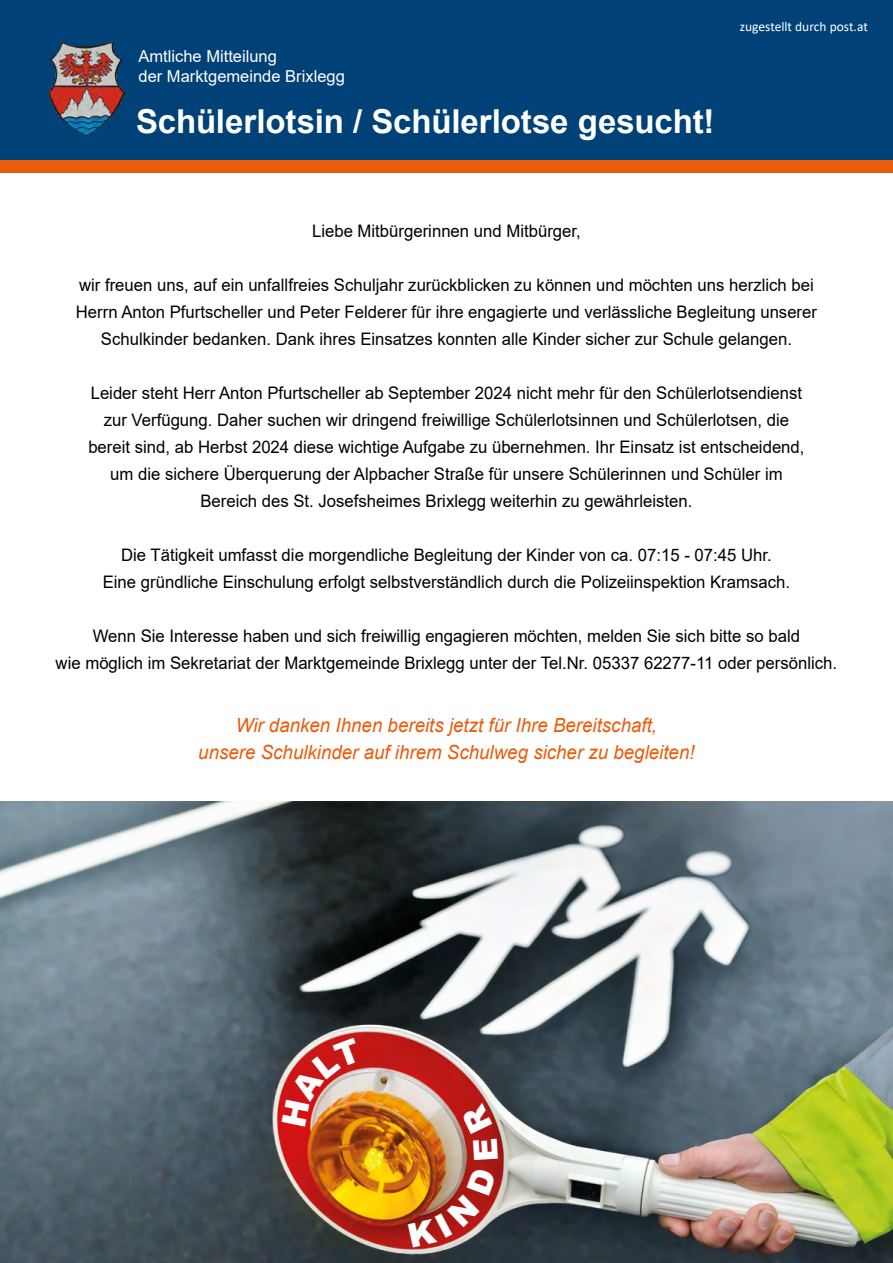
<style>
.page{position:relative;width:893px;height:1263px;background:#fff}
.page>*{position:absolute;margin:0;border:0;box-sizing:border-box;transform-origin:0 0}
.t1{font:700 33px "Arial";letter-spacing:-.005em;color:#fff}
.t2{font:italic 19.5px/27px "Arial";color:#ea5b0b;text-align:center;scale:.96 1}
.t3{font:17.25px/27px "Arial";color:#000;text-align:center}
.t4{font:16.5px/19.8px "Arial";color:#fff}
.t5{font:13.5px "Calibri";color:#fff}
</style>
<div class="page">
<img style="left:0;top:801px;width:893px;height:462px">
<div style="left:0;top:0;width:893px;height:167px;background:#004177"></div>
<img style="left:49px;top:41px;width:75px;height:94px">
<div style="left:0;top:161px;width:893px;height:12px;background:#ea5b0b"></div>
<img style="left:282px;top:1037px;width:80px;height:90px">
<img style="left:408px;top:1167px;width:89px;height:81px">
<svg style="left:461px;top:1103px;width:37px;height:57px;background:#b12a27"></svg>
<p class="t4" style="left:139px;top:46px;width:208px">Amtliche Mitteilung<br>der Marktgemeinde Brixlegg</p>
<h1 class="t1" style="left:136px;top:98px;width:580px">Schülerlotsin / Schülerlotse gesucht!</h1>
<p class="t5" style="left:740px;top:18px;width:129px">zugestellt durch post.at</p>
<p class="t3" style="left:312px;top:217px;width:270px">Liebe Mitbürgerinnen und Mitbürger,</p>
<p class="t3" style="left:76px;top:271px;width:743px">wir freuen uns, auf ein unfallfreies Schuljahr zurückblicken zu können und möchten uns herzlich bei<br>Herrn Anton Pfurtscheller und Peter Felderer für ihre engagierte und verlässliche Begleitung unserer<br>Schulkinder bedanken. Dank ihres Einsatzes konnten alle Kinder sicher zur Schule gelangen.</p>
<p class="t3" style="left:88px;top:379px;width:718px">Leider steht Herr Anton Pfurtscheller ab September 2024 nicht mehr für den Schülerlotsendienst zur Verfügung. Daher suchen wir dringend freiwillige Schülerlotsinnen und Schülerlotsen, die bereit sind, ab Herbst 2024 diese wichtige Aufgabe zu übernehmen. Ihr Einsatz ist entscheidend, um die sichere Überquerung der Alpbacher Straße für unsere Schülerinnen und Schüler im Bereich des St. Josefsheimes Brixlegg weiterhin zu gewährleisten.</p>
<p class="t3" style="left:103px;top:541px;width:689px">Die Tätigkeit umfasst die morgendliche Begleitung der Kinder von ca. 07:15 - 07:45 Uhr.<br>Eine gründliche Einschulung erfolgt selbstverständlich durch die Polizeiinspektion Kramsach.</p>
<p class="t3" style="left:56px;top:622px;width:783px">Wenn Sie Interesse haben und sich freiwillig engagieren möchten, melden Sie sich bitte so bald<br>wie möglich im Sekretariat der Marktgemeinde Brixlegg unter der Tel.Nr. 05337 62277-11 oder persönlich.</p>
<p class="t2" style="left:198px;top:712px;width:518px">Wir danken Ihnen bereits jetzt für Ihre Bereitschaft,<br>unsere Schulkinder auf ihrem Schulweg sicher zu begleiten!</p>
</div>
